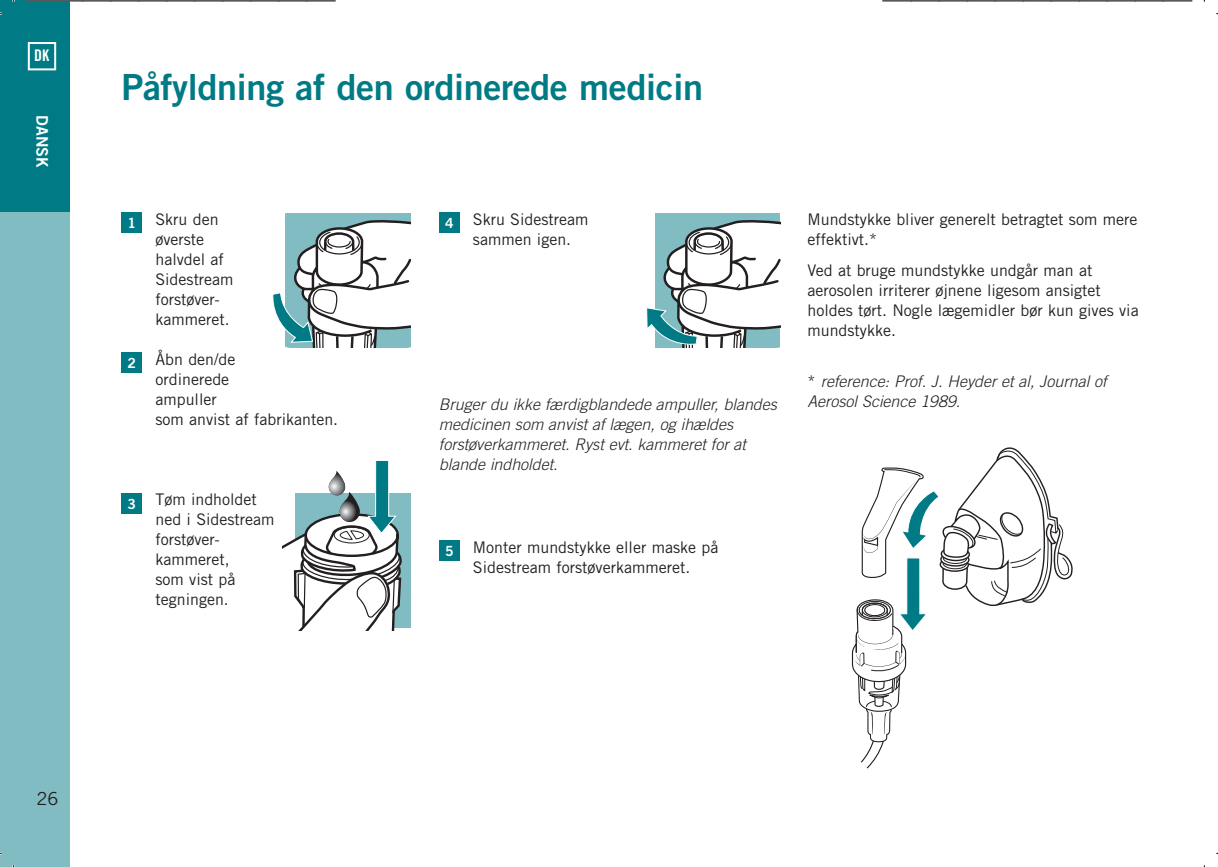
<style>
.page{position:relative;width:1218px;height:867px;background:#fff}
.page>*{position:absolute;margin:0;border:0;box-sizing:border-box;transform-origin:0 0}
.t1{font:36px "Trade Gothic Bold Two";letter-spacing:-.01em;color:#007b85}
.t2{font:18px "Trade Gothic";color:#231f20}
.t3{font:16px/20px "Trade Gothic";color:#231f20}
.t4{font:italic 300 16px/20px "Trade Gothic";color:#231f20}
.t5{font:16px "Trade Gothic Bold Two";letter-spacing:.01em;color:#fff}
.t6{font:16px "Trade Gothic Bold Cond Twenty";color:#fff}
.t7{font:14px "Trade Gothic Bold Two";color:#fff}
.s1{font-weight:400;font-style:normal}
</style>
<div class="page">
<div style="left:0;top:212px;width:70px;height:654px;background:#81bcc3"></div>
<div style="left:0;top:0;width:70px;height:212px;background:#007b85"></div>
<div style="left:28px;top:42px;width:28px;height:28px;border:2px solid #fff"></div>
<div style="left:121px;top:212px;width:21px;height:21px;background:#007b85"></div>
<div style="left:121px;top:352px;width:21px;height:20px;background:#007b85"></div>
<div style="left:121px;top:493px;width:21px;height:20px;background:#007b85"></div>
<div style="left:439px;top:212px;width:21px;height:21px;background:#007b85"></div>
<svg style="left:282px;top:460px;width:129px;height:170px"></svg>
<svg style="left:272px;top:213px;width:138px;height:135px"></svg>
<svg style="left:646px;top:213px;width:134px;height:135px"></svg>
<svg style="left:852px;top:447px;width:221px;height:321px"></svg>
<div style="left:439px;top:540px;width:21px;height:20px;background:#007b85"></div>
<svg style="left:26px;top:0;width:310px;height:2px"></svg>
<svg style="left:882px;top:0;width:310px;height:2px"></svg>
<p class="t6" style="left:34px;top:46px;width:17px">DK</p>
<p class="t5" style="left:52px;top:115px;width:55px;rotate:90deg">DANSK</p>
<h1 class="t1" style="left:121px;top:64px;width:583px">Påfyldning af den ordinerede medicin</h1>
<p class="t7" style="left:128px;top:214px;width:10px">1</p>
<p class="t7" style="left:127px;top:354px;width:10px">2</p>
<p class="t3" style="left:155px;top:209px;width:80px">Skru den øverste halvdel af<br>Sidestream forstøver&shy;kammeret.</p>
<p class="t3" style="left:155px;top:349px;width:184px">Åbn den/de<br>ordinerede<br>ampuller<br>som anvist af fabrikanten.</p>
<p class="t7" style="left:127px;top:495px;width:10px">3</p>
<p class="t3" style="left:155px;top:489px;width:121px">Tøm indholdet ned i Sidestream forstøver&shy;kammeret,<br>som vist på tegningen.</p>
<p class="t7" style="left:445px;top:214px;width:10px">4</p>
<p class="t3" style="left:473px;top:209px;width:117px">Skru Sidestream sammen igen.</p>
<p class="t4" style="left:439px;top:394px;width:340px">Bruger du ikke færdigblandede ampuller, blandes medicinen som anvist af lægen, og ihældes forstøverkammeret. Ryst evt. kammeret for at blande indholdet.</p>
<p class="t7" style="left:445px;top:542px;width:10px">5</p>
<p class="t3" style="left:473px;top:537px;width:247px">Monter mundstykke eller maske på<br>Sidestream forstøverkammeret.</p>
<p class="t3" style="left:807px;top:209px;width:331px">Mundstykke bliver generelt betragtet som mere effektivt.*</p>
<p class="t3" style="left:807px;top:260px;width:333px">Ved at bruge mundstykke undgår man at aerosolen irriterer øjnene ligesom ansigtet holdes tørt. Nogle lægemidler bør kun gives via mundstykke.</p>
<p class="t4" style="left:807px;top:371px;width:301px"><span class="s1">*</span> reference: Prof. J. Heyder et al, Journal of<br>Aerosol Science 1989.</p>
<p class="t2" style="left:36px;top:787px;width:23px">26</p>
</div>
